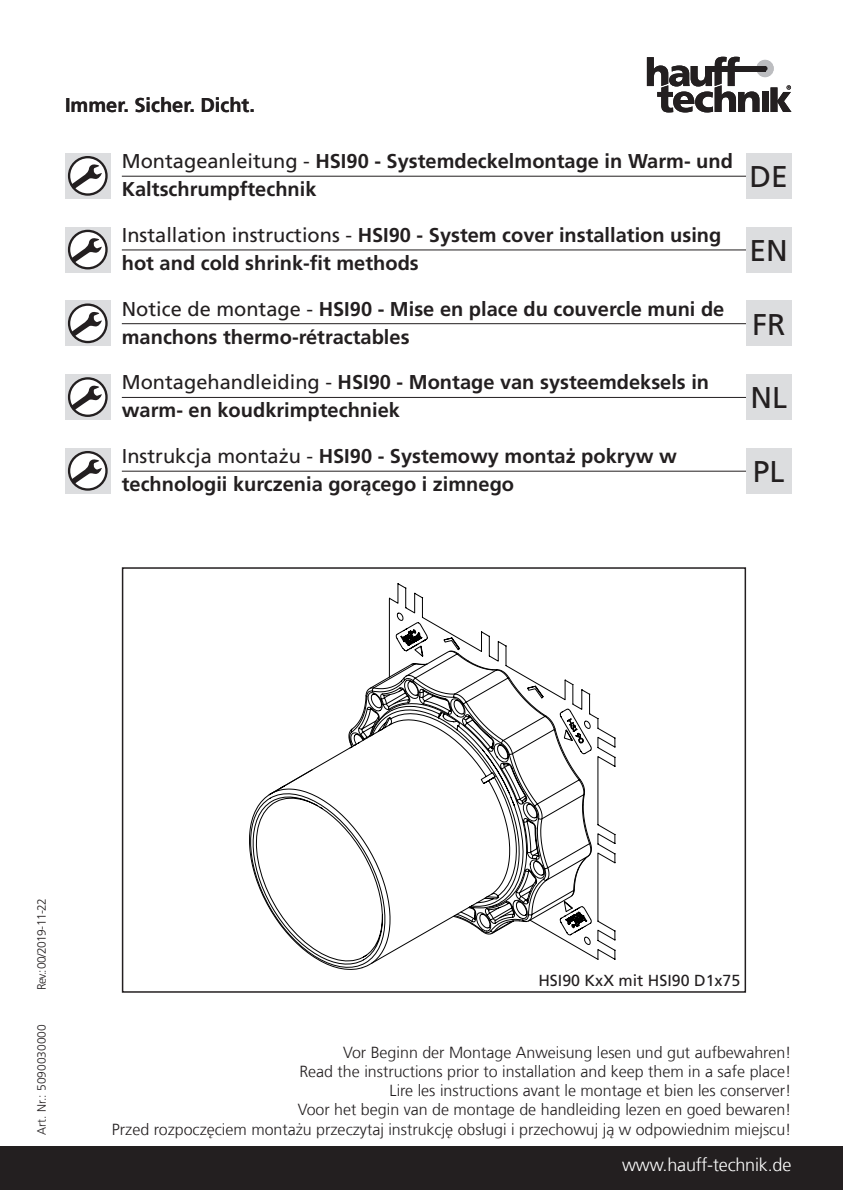
<style>
.page{position:relative;width:844px;height:1190px;background:#fff}
.page>*{position:absolute;margin:0;border:0;box-sizing:border-box;transform-origin:0 0}
.t1{font:30px "Frutigerfor Hauff";color:#231f20}
.t2{font:700 20px/28px "Frutigerfor Hauff";color:#231f20}
.t3{font:300 18px "Frutigerfor Hauff";letter-spacing:-.01em;color:#fff}
.t4{font:300 16px/19.2px "Frutigerfor Hauff";color:#231f20;text-align:right}
.t5{font:16px "Frutigerfor Hauff";color:#231f20}
.t6{font:300 12px "Frutigerfor Hauff";color:#231f20}
.t7{font:300 12px "Frutigerfor Hauff";letter-spacing:-.05em;color:#231f20}
.s1{font-weight:400}
</style>
<div class="page">
<div style="left:0;top:1145px;width:842px;height:44px;background:#231f20"></div>
<svg style="left:646px;top:57px;width:145px;height:55px"></svg>
<div style="left:706px;top:66px;width:59px;height:5px;background:#231f20"></div>
<hr style="left:122px;top:176px;width:623px;height:1px;background:#231f20">
<div style="left:65px;top:153px;width:45px;height:45px;background:#dcdddf"></div>
<svg style="left:69px;top:157px;width:37px;height:37px"></svg>
<div style="left:68px;top:156px;width:40px;height:40px;border:2px solid #231f20;border-radius:50%"></div>
<svg style="left:71px;top:164px;width:31px;height:25px"></svg>
<div style="left:745px;top:153px;width:46px;height:45px;background:#dcdddf"></div>
<hr style="left:122px;top:249px;width:623px;height:1px;background:#231f20">
<svg style="left:65px;top:227px;width:45px;height:45px"></svg>
<svg style="left:69px;top:231px;width:37px;height:37px"></svg>
<div style="left:68px;top:230px;width:40px;height:39px;border:2px solid #231f20;border-radius:50%"></div>
<svg style="left:71px;top:238px;width:31px;height:25px"></svg>
<div style="left:745px;top:227px;width:46px;height:45px;background:#dcdddf"></div>
<hr style="left:122px;top:323px;width:623px;height:1px;background:#231f20">
<div style="left:65px;top:300px;width:45px;height:46px;background:#dcdddf"></div>
<svg style="left:69px;top:304px;width:37px;height:38px"></svg>
<div style="left:68px;top:303px;width:40px;height:40px;border:2px solid #231f20;border-radius:50%"></div>
<svg style="left:71px;top:312px;width:31px;height:24px"></svg>
<div style="left:745px;top:300px;width:46px;height:46px;background:#dcdddf"></div>
<hr style="left:122px;top:397px;width:623px;height:1px;background:#231f20">
<div style="left:65px;top:374px;width:45px;height:46px;background:#dcdddf"></div>
<svg style="left:69px;top:378px;width:37px;height:38px"></svg>
<div style="left:68px;top:377px;width:40px;height:40px;border:2px solid #231f20;border-radius:50%"></div>
<svg style="left:71px;top:385px;width:31px;height:25px"></svg>
<div style="left:745px;top:374px;width:46px;height:46px;background:#dcdddf"></div>
<hr style="left:122px;top:470px;width:623px;height:1px;background:#231f20">
<svg style="left:65px;top:448px;width:45px;height:45px"></svg>
<svg style="left:69px;top:452px;width:37px;height:37px"></svg>
<div style="left:68px;top:451px;width:40px;height:39px;border:2px solid #231f20;border-radius:50%"></div>
<svg style="left:71px;top:459px;width:31px;height:25px"></svg>
<div style="left:745px;top:448px;width:46px;height:45px;background:#dcdddf"></div>
<svg style="left:388px;top:612px;width:227px;height:347px"></svg>
<svg style="left:364px;top:650px;width:227px;height:284px"></svg>
<svg style="left:341px;top:706px;width:182px;height:264px"></svg>
<svg style="left:249px;top:709px;width:253px;height:260px"></svg>
<div style="left:122px;top:567px;width:623px;height:425px;border:2px solid #231f20"></div>
<p class="t2" style="left:65px;top:91px;width:191px">Immer. Sicher. Dicht.</p>
<p class="t2" style="left:122px;top:147px;width:612px"><span class="s1">Montageanleitung -</span> HSI90 - Systemdeckelmontage in Warm- und<br>Kaltschrumpftechnik</p>
<p class="t2" style="left:122px;top:221px;width:601px"><span class="s1">Installation instructions -</span> HSI90 - System cover installation using hot and cold shrink-fit methods</p>
<p class="t2" style="left:122px;top:294px;width:603px"><span class="s1">Notice de montage -</span> HSI90 - Mise en place du couvercle muni de manchons thermo-rétractables</p>
<p class="t2" style="left:122px;top:368px;width:588px"><span class="s1">Montagehandleiding -</span> HSI90 - Montage van systeemdeksels in warm- en koudkrimptechniek</p>
<p class="t2" style="left:122px;top:442px;width:556px"><span class="s1">Instrukcja montażu -</span> HSI90 - Systemowy montaż pokryw w technologii kurczenia gorącego i zimnego</p>
<h1 class="t1" style="left:749px;top:158px;width:40px">DE</h1>
<h1 class="t1" style="left:749px;top:232px;width:40px">EN</h1>
<h1 class="t1" style="left:751px;top:306px;width:35px">FR</h1>
<h1 class="t1" style="left:750px;top:379px;width:38px">NL</h1>
<h1 class="t1" style="left:752px;top:453px;width:33px">PL</h1>
<p class="t7" style="left:34px;top:990px;width:94px;rotate:-90deg">Rev.: 00/2019-11-22</p>
<p class="t6" style="left:34px;top:1134px;width:112px;rotate:-90deg">Art. Nr.: 5090030000</p>
<p class="t5" style="left:538px;top:970px;width:203px">HSI90 KxX mit HSI90 D1x75</p>
<p class="t4" style="left:112px;top:1042px;width:680px">Vor Beginn der Montage Anweisung lesen und gut aufbewahren!<br>Read the instructions prior to installation and keep them in a safe place!<br>Lire les instructions avant le montage et bien les conserver!<br>Voor het begin van de montage de handleiding lezen en goed bewaren!<br>Przed rozpoczęciem montażu przeczytaj instrukcję obsługi i przechowuj ją w odpowiednim miejscu!</p>
<p class="t3" style="left:621px;top:1153px;width:171px">www.hauff-technik.de</p>
</div>
